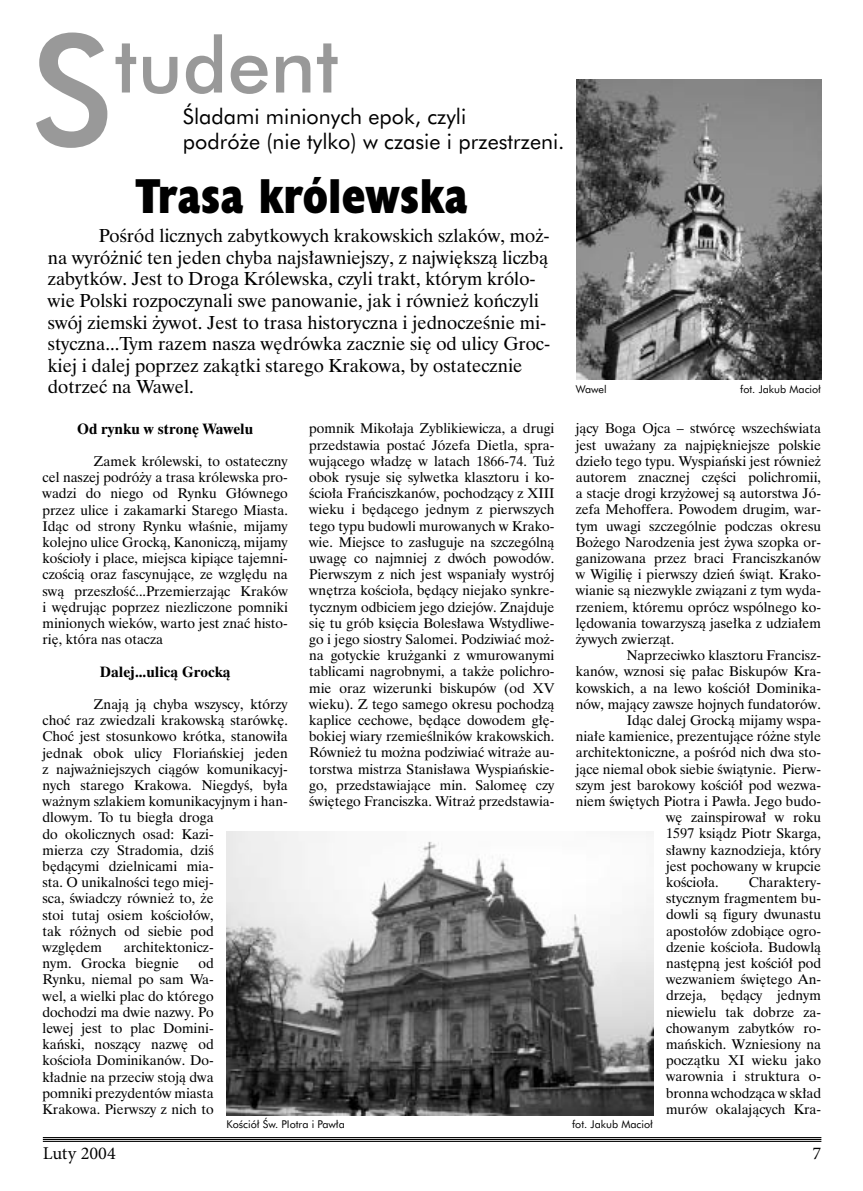
<style>
.page{position:relative;width:863px;height:1191px;background:#fff}
.page>*{position:absolute;margin:0;border:0;box-sizing:border-box;transform-origin:0 0}
.t1{font:75px "Futura Md PL";color:#999}
.t2{font:45px "Humanst 521 X Bd Cn PL";color:#000}
.t3{font:21px/25.2px "Futura Bk PL";color:#000}
.t4{font:18px/21.6px "Dutch 801 Rm PL";color:#000}
.t5{font:18px "Minion Pro";color:#000}
.t6{font:13.5px/16.2px "Dutch 801 Rm PL";color:#000;text-align:justify}
.t7{font:700 13.5px "Dutch 801 Rm PL";color:#000}
.t8{font:10.5px "Futura Bk PL";color:#000}
.s1{font-size:150px}
</style>
<div class="page">
<hr style="left:43px;top:1137px;width:778px;height:1px;background:#000">
<hr style="left:43px;top:1139px;width:778px;height:1px;background:#000">
<hr style="left:43px;top:1141px;width:778px;height:1px;background:#000">
<img style="left:577px;top:79px;width:244px;height:300px">
<img style="left:226px;top:831px;width:427px;height:284px">
<h1 class="t1" style="left:30px;top:36px;width:311px"><span class="s1">S</span>tudent</h1>
<h2 class="t2" style="left:136px;top:181px;width:333px">Trasa królewska</h2>
<h3 class="t3" style="left:183px;top:105px;width:383px">Śladami minionych epok, czyli<br>podróże (nie tylko) w czasie i przestrzeni.</h3>
<p class="t4" style="left:48px;top:227px;width:504px;text-indent:51px">Pośród licznych zabytkowych krakowskich szlaków, moż&shy;na wyróżnić ten jeden chyba najsławniejszy, z największą liczbą zabytków. Jest to Droga Królewska, czyli trakt, którym królo&shy;wie Polski rozpoczynali swe panowanie, jak i również kończyli swój ziemski żywot. Jest to trasa historyczna i jednocześnie mi&shy;styczna...Tym razem nasza wędrówka zacznie się od ulicy Groc&shy;kiej i dalej poprzez zakątki starego Krakowa, by ostatecznie dotrzeć na Wawel.</p>
<p class="t8" style="left:575px;top:385px;width:32px">Wawel</p>
<p class="t8" style="left:740px;top:385px;width:82px">fot. Jakub Macioł</p>
<p class="t7" style="left:77px;top:422px;width:178px">Od rynku w stronę Wawelu</p>
<p class="t6" style="left:43px;top:454px;width:247px;text-indent:51px">Zamek królewski, to ostateczny cel naszej podróży a trasa królewska pro&shy;wadzi do niego od Rynku Głównego przez ulice i zakamarki Starego Miasta.<br>Idąc od strony Rynku właśnie, mijamy kolejno ulice Grocką, Kanoniczą, mijamy kościoły i place, miejsca kipiące tajemni&shy;czością oraz fascynujące, ze względu na swą przeszłość...Przemierzając Kraków i wędrując poprzez niezliczone pomniki minionych wieków, warto jest znać histo&shy;rię, która nas otacza</p>
<p class="t7" style="left:100px;top:665px;width:132px">Dalej...ulicą Grocką</p>
<p class="t6" style="left:43px;top:697px;width:247px;text-align:left;text-indent:51px">Znają ją chyba wszyscy, którzy choć raz zwiedzali krakowską starówkę.<br>Choć jest stosunkowo krótka, stanowiła jednak obok ulicy Floriańskiej jeden z najważniejszych ciągów komunikacyj&shy;nych starego Krakowa. Niegdyś, była ważnym szlakiem komunikacyjnym i han&shy;dlowym. To tu biegła droga<br>do okolicznych osad: Kazi-<br>mierza czy Stradomia, dziś<br>będącymi dzielnicami mia-<br>sta. O unikalności tego miej-<br>sca, świadczy również to, że<br>stoi tutaj osiem kościołów,<br>tak różnych od siebie pod<br>względem</p>
<p class="t6" style="left:309px;top:422px;width:247px">pomnik Mikołaja Zyblikiewicza, a drugi przedstawia postać Józefa Dietla, spra&shy;wującego władzę w latach 1866-74. Tuż obok rysuje się sylwetka klasztoru i ko&shy;ścioła Frańciszkanów, pochodzący z XIII wieku i będącego jednym z pierwszych tego typu budowli murowanych w Krako&shy;wie. Miejsce to zasługuje na szczególną uwagę co najmniej z dwóch powodów.<br>Pierwszym z nich jest wspaniały wystrój wnętrza kościoła, będący niejako synkre&shy;tycznym odbiciem jego dziejów. Znajduje się tu grób księcia Bolesława Wstydliwe&shy;go i jego siostry Salomei. Podziwiać moż&shy;na gotyckie krużganki z wmurowanymi tablicami nagrobnymi, a także polichro&shy;mie oraz wizerunki biskupów (od XV wieku). Z tego samego okresu pochodzą kaplice cechowe, będące dowodem głę&shy;bokiej wiary rzemieślników krakowskich.<br>Również tu można podziwiać witraże au&shy;torstwa mistrza Stanisława Wyspiańskie&shy;go, przedstawiające min. Salomeę czy świętego Franciszka. Witraż przedstawia-</p>
<p class="t6" style="left:575px;top:422px;width:247px">jący Boga Ojca – stwórcę wszechświata jest uważany za najpiękniejsze polskie dzieło tego typu. Wyspiański jest również autorem znacznej części polichromii, a stacje drogi krzyżowej są autorstwa Jó&shy;zefa Mehoffera. Powodem drugim, war&shy;tym uwagi szczególnie podczas okresu Bożego Narodzenia jest żywa szopka or&shy;ganizowana przez braci Franciszkanów w Wigilię i pierwszy dzień świąt. Krako&shy;wianie są niezwykle związani z tym wyda&shy;rzeniem, któremu oprócz wspólnego ko&shy;lędowania towarzyszą jasełka z udziałem żywych zwierząt.</p>
<p class="t6" style="left:626px;top:649px;width:196px">Naprzeciwko klasztoru Francisz-</p>
<p class="t6" style="left:575px;top:665px;width:247px">kanów, wznosi się pałac Biskupów Kra-</p>
<p class="t6" style="left:575px;top:681px;width:247px">kowskich, a na lewo kościół Dominika-</p>
<p class="t6" style="left:575px;top:697px;width:247px">nów, mający zawsze hojnych fundatorów.</p>
<p class="t6" style="left:626px;top:713px;width:196px">Idąc dalej Grocką mijamy wspa-</p>
<p class="t6" style="left:575px;top:730px;width:247px">niałe kamienice, prezentujące różne style</p>
<p class="t6" style="left:575px;top:746px;width:247px">architektoniczne, a pośród nich dwa sto-</p>
<p class="t6" style="left:575px;top:762px;width:247px">jące niemal obok siebie świątynie. Pierw-</p>
<p class="t6" style="left:575px;top:778px;width:247px">szym jest barokowy kościół pod wezwa-</p>
<p class="t6" style="left:575px;top:794px;width:247px">niem świętych Piotra i Pawła. Jego budo-</p>
<p class="t6" style="left:666px;top:811px;width:156px">wę zainspirował w roku</p>
<p class="t6" style="left:666px;top:827px;width:156px">1597 ksiądz Piotr Skarga,</p>
<p class="t6" style="left:666px;top:843px;width:156px">sławny kaznodzieja, który</p>
<p class="t6" style="left:666px;top:859px;width:156px">jest pochowany w krupcie</p>
<p class="t6" style="left:666px;top:875px;width:54px">kościoła.</p>
<p class="t6" style="left:666px;top:875px;width:156px;text-indent:83px">Charaktery&shy;stycznym fragmentem bu&shy;dowli są figury dwunastu apostołów zdobiące ogro&shy;dzenie kościoła. Budowlą następną jest kościół pod wezwaniem świętego An&shy;drzeja, będący jednym niewielu tak dobrze za&shy;chowanym zabytków ro&shy;mańskich. Wzniesiony na początku XI wieku jako warownia i struktura o&shy;bronna wchodząca w skład murów okalających Kra-</p>
<p class="t6" style="left:43px;top:940px;width:173px;text-indent:81px">architektonicz&shy;nym. Grocka biegnie</p>
<p class="t6" style="left:43px;top:957px;width:173px;text-indent:156px">od Rynku, niemal po sam Wa&shy;wel, a wielki plac do którego dochodzi ma dwie nazwy. Po lewej jest to plac Domini&shy;kański, noszący nazwę od kościoła Dominikanów. Do&shy;kładnie na przeciw stoją dwa pomniki prezydentów miasta Krakowa. Pierwszy z nich to</p>
<p class="t8" style="left:226px;top:1119px;width:120px">Kościół Św. PIotra i Pawła</p>
<p class="t8" style="left:572px;top:1119px;width:82px">fot. Jakub Macioł</p>
<h3 class="t5" style="left:43px;top:1146px;width:74px">Luty 2004</h3>
<h3 class="t5" style="left:812px;top:1146px;width:10px">7</h3>
</div>
